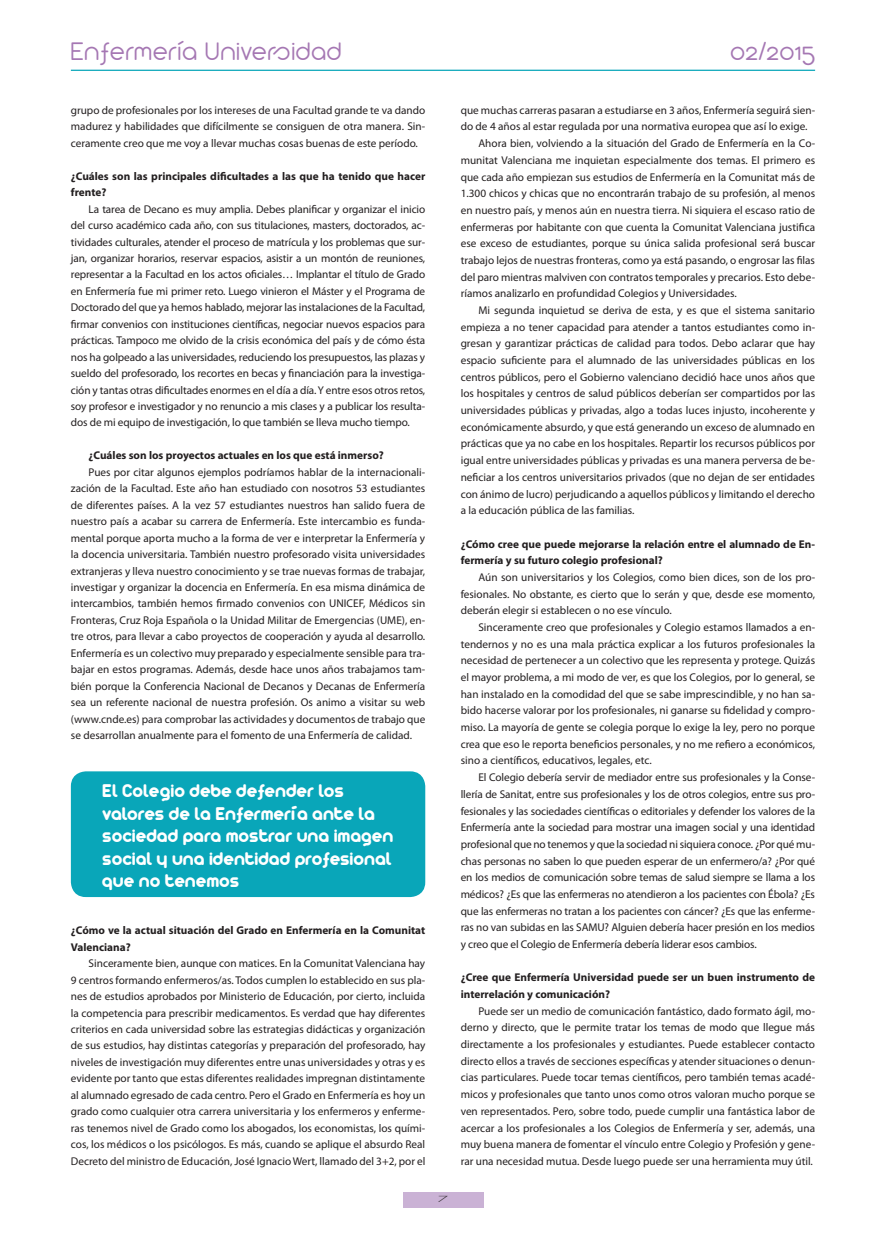
<style>
.page{position:relative;width:886px;height:1241px;background:#fff}
.page>*{position:absolute;margin:0;border:0;box-sizing:border-box;transform-origin:0 0}
.t1{font:300 27.5px "Arista 2.0 Alternate";letter-spacing:.04em;color:#a577b3}
.t2{font:20px/22.5px "Arista 2.0";color:#fff}
.t3{font:11.25px/16.4px "Myriad Pro";color:#231f20;text-align:justify}
.t4{font:700 11.25px/16.4px "Myriad Pro";color:#231f20}
.t5{font:300 8.12px "Futura";color:#231f20;scale:2 1}
</style>
<div class="page">
<hr style="left:71px;top:70px;width:744px;height:1px;background:#09a6b9">
<div style="left:403px;top:1192px;width:80px;height:15px;background:#cab2d5"></div>
<div style="left:71px;top:771px;width:354px;height:125px;background:#09a6b9;border-radius:15px"></div>
<h1 class="t1" style="left:71px;top:35px;width:272px">Enfermería Universidad</h1>
<h1 class="t1" style="left:730px;top:35px;width:86px">02/2015</h1>
<p class="t3" style="left:71px;top:102px;width:356px">grupo de profesionales por los intereses de una Facultad grande te va dando madurez y habilidades que difícilmente se consiguen de otra manera. Sin&shy;ceramente creo que me voy a llevar muchas cosas buenas de este período.</p>
<p class="t4" style="left:71px;top:167px;width:356px">¿Cuáles son las principales dificultades a las que ha tenido que hacer frente?</p>
<p class="t3" style="left:71px;top:200px;width:356px;text-indent:18px">La tarea de Decano es muy amplia. Debes planificar y organizar el inicio del curso académico cada año, con sus titulaciones, masters, doctorados, ac&shy;tividades culturales, atender el proceso de matrícula y los problemas que sur&shy;jan, organizar horarios, reservar espacios, asistir a un montón de reuniones, representar a la Facultad en los actos oficiales… Implantar el título de Grado en Enfermería fue mi primer reto. Luego vinieron el Máster y el Programa de Doctorado del que ya hemos hablado, mejorar las instalaciones de la Facultad, firmar convenios con instituciones científicas, negociar nuevos espacios para prácticas. Tampoco me olvido de la crisis económica del país y de cómo ésta nos ha golpeado a las universidades, reduciendo los presupuestos, las plazas y sueldo del profesorado, los recortes en becas y financiación para la investiga&shy;ción y tantas otras dificultades enormes en el día a día. Y entre esos otros retos, soy profesor e investigador y no renuncio a mis clases y a publicar los resulta&shy;dos de mi equipo de investigación, lo que también se lleva mucho tiempo.</p>
<p class="t4" style="left:89px;top:447px;width:297px">¿Cuáles son los proyectos actuales en los que está inmerso?</p>
<p class="t3" style="left:71px;top:463px;width:356px;text-indent:18px">Pues por citar algunos ejemplos podríamos hablar de la internacionali&shy;zación de la Facultad. Este año han estudiado con nosotros 53 estudiantes de diferentes países. A la vez 57 estudiantes nuestros han salido fuera de nuestro país a acabar su carrera de Enfermería. Este intercambio es funda&shy;mental porque aporta mucho a la forma de ver e interpretar la Enfermería y la docencia universitaria. También nuestro profesorado visita universidades extranjeras y lleva nuestro conocimiento y se trae nuevas formas de trabajar, investigar y organizar la docencia en Enfermería. En esa misma dinámica de intercambios, también hemos firmado convenios con UNICEF, Médicos sin Fronteras, Cruz Roja Española o la Unidad Militar de Emergencias (UME), en&shy;tre otros, para llevar a cabo proyectos de cooperación y ayuda al desarrollo.<br>Enfermería es un colectivo muy preparado y especialmente sensible para tra&shy;bajar en estos programas. Además, desde hace unos años trabajamos tam&shy;bién porque la Conferencia Nacional de Decanos y Decanas de Enfermería sea un referente nacional de nuestra profesión. Os animo a visitar su web (www.cnde.es) para comprobar las actividades y documentos de trabajo que se desarrollan anualmente para el fomento de una Enfermería de calidad.</p>
<h2 class="t2" style="left:102px;top:779px;width:293px">El Colegio debe defender los valores de la Enfermería ante la sociedad para mostrar una imagen social y una identidad profesional que no tenemos</h2>
<p class="t4" style="left:71px;top:921px;width:356px">¿Cómo ve la actual situación del Grado en Enfermería en la Comunitat<br>Valenciana?</p>
<p class="t3" style="left:71px;top:954px;width:356px;text-indent:18px">Sinceramente bien, aunque con matices. En la Comunitat Valenciana hay 9 centros formando enfermeros/as. Todos cumplen lo establecido en sus pla&shy;nes de estudios aprobados por Ministerio de Educación, por cierto, incluida la competencia para prescribir medicamentos. Es verdad que hay diferentes criterios en cada universidad sobre las estrategias didácticas y organización de sus estudios, hay distintas categorías y preparación del profesorado, hay niveles de investigación muy diferentes entre unas universidades y otras y es evidente por tanto que estas diferentes realidades impregnan distintamente al alumnado egresado de cada centro. Pero el Grado en Enfermería es hoy un grado como cualquier otra carrera universitaria y los enfermeros y enferme&shy;ras tenemos nivel de Grado como los abogados, los economistas, los quími&shy;cos, los médicos o los psicólogos. Es más, cuando se aplique el absurdo Real Decreto del ministro de Educación, José Ignacio Wert, llamado del 3+2, por el</p>
<p class="t5" style="left:438px;top:1193px;width:7px">7</p>
<p class="t3" style="left:461px;top:102px;width:356px">que muchas carreras pasaran a estudiarse en 3 años, Enfermería seguirá sien-</p>
<p class="t3" style="left:461px;top:118px;width:348px">do de 4 años al estar regulada por una normativa europea que así lo exige.</p>
<p class="t3" style="left:478px;top:135px;width:338px">Ahora bien, volviendo a la situación del Grado de Enfermería en la Co-</p>
<p class="t3" style="left:461px;top:152px;width:356px">munitat Valenciana me inquietan especialmente dos temas. El primero es</p>
<p class="t3" style="left:461px;top:168px;width:356px">que cada año empiezan sus estudios de Enfermería en la Comunitat más de</p>
<p class="t3" style="left:461px;top:185px;width:356px">1.300 chicos y chicas que no encontrarán trabajo de su profesión, al menos</p>
<p class="t3" style="left:461px;top:202px;width:356px">en nuestro país, y menos aún en nuestra tierra. Ni siquiera el escaso ratio de</p>
<p class="t3" style="left:461px;top:218px;width:356px">enfermeras por habitante con que cuenta la Comunitat Valenciana justifica</p>
<p class="t3" style="left:461px;top:235px;width:356px">ese exceso de estudiantes, porque su única salida profesional será buscar</p>
<p class="t3" style="left:461px;top:252px;width:356px">trabajo lejos de nuestras fronteras, como ya está pasando, o engrosar las filas</p>
<p class="t3" style="left:461px;top:268px;width:356px">del paro mientras malviven con contratos temporales y precarios. Esto debe-</p>
<p class="t3" style="left:461px;top:285px;width:278px">ríamos analizarlo en profundidad Colegios y Universidades.</p>
<p class="t3" style="left:478px;top:302px;width:338px">Mi segunda inquietud se deriva de esta, y es que el sistema sanitario</p>
<p class="t3" style="left:461px;top:318px;width:356px">empieza a no tener capacidad para atender a tantos estudiantes como in-</p>
<p class="t3" style="left:461px;top:335px;width:356px">gresan y garantizar prácticas de calidad para todos. Debo aclarar que hay</p>
<p class="t3" style="left:461px;top:352px;width:356px">espacio suficiente para el alumnado de las universidades públicas en los</p>
<p class="t3" style="left:461px;top:368px;width:356px">centros públicos, pero el Gobierno valenciano decidió hace unos años que</p>
<p class="t3" style="left:461px;top:385px;width:356px">los hospitales y centros de salud públicos deberían ser compartidos por las</p>
<p class="t3" style="left:461px;top:402px;width:356px">universidades públicas y privadas, algo a todas luces injusto, incoherente y</p>
<p class="t3" style="left:461px;top:418px;width:356px">económicamente absurdo, y que está generando un exceso de alumnado en</p>
<p class="t3" style="left:461px;top:435px;width:356px">prácticas que ya no cabe en los hospitales. Repartir los recursos públicos por</p>
<p class="t3" style="left:461px;top:452px;width:356px">igual entre universidades públicas y privadas es una manera perversa de be-</p>
<p class="t3" style="left:461px;top:468px;width:356px">neficiar a los centros universitarios privados (que no dejan de ser entidades</p>
<p class="t3" style="left:461px;top:485px;width:356px">con ánimo de lucro) perjudicando a aquellos públicos y limitando el derecho</p>
<p class="t3" style="left:461px;top:502px;width:175px">a la educación pública de las familias.</p>
<p class="t4" style="left:461px;top:535px;width:356px">¿Cómo cree que puede mejorarse la relación entre el alumnado de En&shy;fermería y su futuro colegio profesional?</p>
<p class="t3" style="left:461px;top:568px;width:356px;text-indent:18px">Aún son universitarios y los Colegios, como bien dices, son de los pro&shy;fesionales. No obstante, es cierto que lo serán y que, desde ese momento, deberán elegir si establecen o no ese vínculo.</p>
<p class="t3" style="left:461px;top:618px;width:356px;text-indent:18px">Sinceramente creo que profesionales y Colegio estamos llamados a en&shy;tendernos y no es una mala práctica explicar a los futuros profesionales la necesidad de pertenecer a un colectivo que les representa y protege. Quizás el mayor problema, a mi modo de ver, es que los Colegios, por lo general, se han instalado en la comodidad del que se sabe imprescindible, y no han sa&shy;bido hacerse valorar por los profesionales, ni ganarse su fidelidad y compro&shy;miso. La mayoría de gente se colegia porque lo exige la ley, pero no porque crea que eso le reporta beneficios personales, y no me refiero a económicos, sino a científicos, educativos, legales, etc.</p>
<p class="t3" style="left:461px;top:768px;width:356px;text-indent:18px">El Colegio debería servir de mediador entre sus profesionales y la Conse&shy;llería de Sanitat, entre sus profesionales y los de otros colegios, entre sus pro&shy;fesionales y las sociedades científicas o editoriales y defender los valores de la Enfermería ante la sociedad para mostrar una imagen social y una identidad profesional que no tenemos y que la sociedad ni siquiera conoce. ¿Por qué mu&shy;chas personas no saben lo que pueden esperar de un enfermero/a? ¿Por qué en los medios de comunicación sobre temas de salud siempre se llama a los médicos? ¿Es que las enfermeras no atendieron a los pacientes con Ébola? ¿Es que las enfermeras no tratan a los pacientes con cáncer? ¿Es que las enferme&shy;ras no van subidas en las SAMU? Alguien debería hacer presión en los medios y creo que el Colegio de Enfermería debería liderar esos cambios.</p>
<p class="t4" style="left:461px;top:968px;width:356px">¿Cree que Enfermería Universidad puede ser un buen instrumento de interrelación y comunicación?</p>
<p class="t3" style="left:461px;top:1002px;width:356px;text-indent:18px">Puede ser un medio de comunicación fantástico, dado formato ágil, mo&shy;derno y directo, que le permite tratar los temas de modo que llegue más directamente a los profesionales y estudiantes. Puede establecer contacto directo ellos a través de secciones específicas y atender situaciones o denun&shy;cias particulares. Puede tocar temas científicos, pero también temas acadé&shy;micos y profesionales que tanto unos como otros valoran mucho porque se ven representados. Pero, sobre todo, puede cumplir una fantástica labor de acercar a los profesionales a los Colegios de Enfermería y ser, además, una muy buena manera de fomentar el vínculo entre Colegio y Profesión y gene&shy;rar una necesidad mutua. Desde luego puede ser una herramienta muy útil.</p>
</div>
